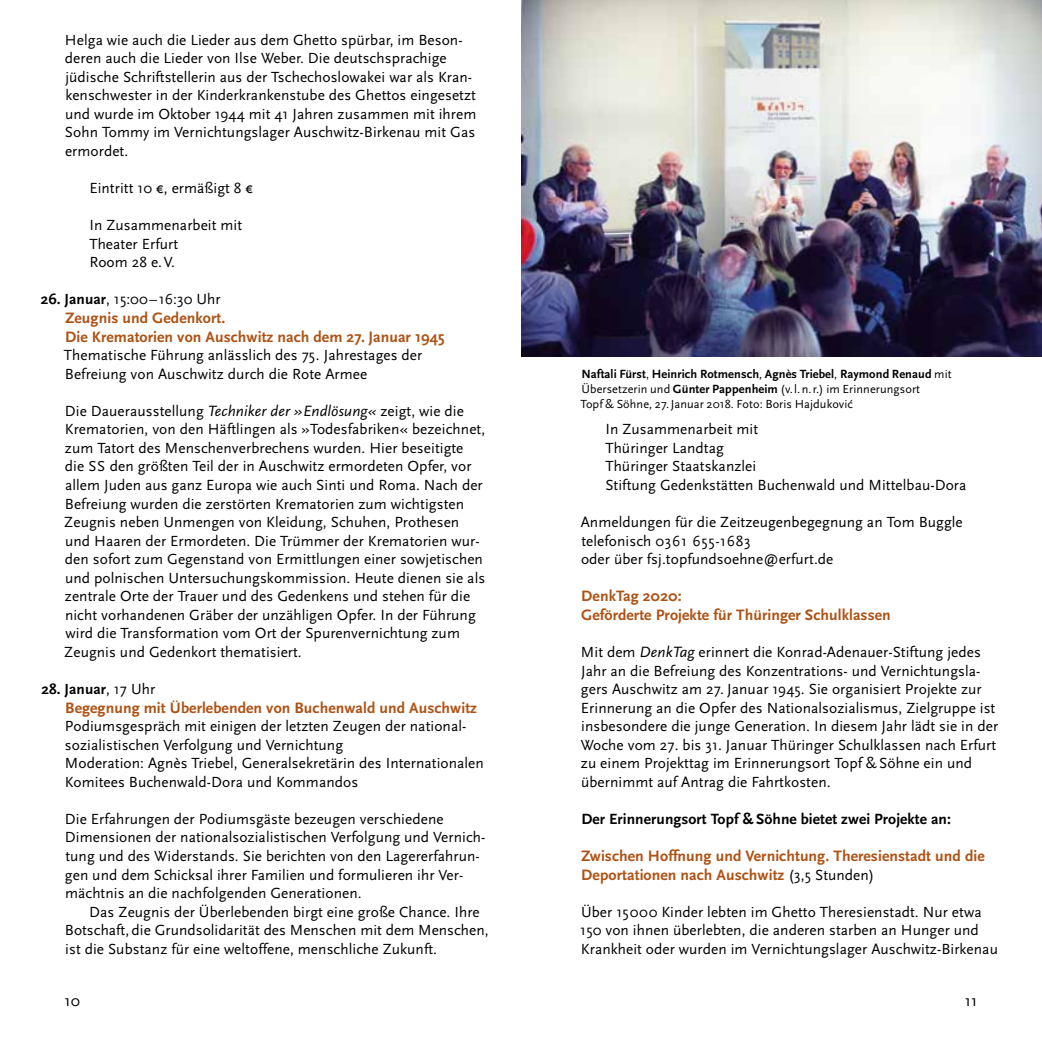
<style>
.page{position:relative;width:1042px;height:1042px;background:#fff}
.page>*{position:absolute;margin:0;border:0;box-sizing:border-box;transform-origin:0 0}
.t1{font:16.1px "Scala Sans Pro";color:#000}
.t2{font:700 15.75px/18.6px "Scala Sans Pro";letter-spacing:.005em;color:#ad5214}
.t3{font:700 15.58px "Scala Sans Pro";letter-spacing:.005em;color:#000}
.t4{font:15.4px/18.6px "Scala Sans Pro";letter-spacing:.005em;color:#000}
.t5{font:700 15.4px "Scala Sans Pro";letter-spacing:.005em;color:#000}
.t6{font:700 12.42px "Scala Sans Pro";letter-spacing:.01em;color:#000}
.t7{font:12.25px/14.9px "Scala Sans Pro";letter-spacing:.005em;color:#000}
.s1{font-weight:700}
.s2{font-style:italic;font-size:15.58px}
.s3{font-size:15.05px}
.s4{font-weight:400}
.s5{font-weight:400;font-size:12.25px}
.s6{font-weight:700;font-size:12.42px}
.s7{font-weight:400;font-size:15.4px;color:#000}
</style>
<div class="page">
<img style="left:521px;top:0;width:521px;height:356px">
<p class="t4" style="left:65px;top:30px;width:413px">Helga wie auch die Lieder aus dem Ghetto spürbar, im Beson&shy;deren auch die Lieder von Ilse Weber. Die deutschsprachige jüdische Schriftstellerin aus der Tschechoslowakei war als Kran&shy;kenschwester in der Kinderkrankenstube des Ghettos eingesetzt und wurde im Oktober 1944 mit 41 Jahren zusammen mit ihrem Sohn Tommy im Vernichtungslager Auschwitz-Birkenau mit Gas ermordet.</p>
<p class="t4" style="left:89px;top:179px;width:165px">Eintritt 10 €, ermäßigt 8 €</p>
<p class="t4" style="left:89px;top:216px;width:154px">In Zusammenarbeit mit<br>Theater Erfurt<br>Room 28 e.V.</p>
<p class="t4" style="left:41px;top:290px;width:181px"><span class="s1">26. Januar</span>, 15:00–16:30 Uhr</p>
<p class="t2" style="left:65px;top:309px;width:381px">Zeugnis und Gedenkort.<br>Die Krematorien von Auschwitz nach dem 27. Januar 1945</p>
<p class="t4" style="left:64px;top:346px;width:360px">Thematische Führung anlässlich des 75. Jahrestages der<br>Befreiung von Auschwitz durch die Rote Armee</p>
<p class="t4" style="left:64px;top:401px;width:422px">Die Dauerausstellung <span class="s2">Techniker der »Endlösung«</span> zeigt, wie die Krematorien, von den Häftlingen als »Todesfabriken« bezeichnet, zum Tatort des Menschenverbrechens wurden. Hier beseitigte die <span class="s3">SS</span> den größten Teil der in Auschwitz ermordeten Opfer, vor allem Juden aus ganz Europa wie auch Sinti und Roma. Nach der Befreiung wurden die zerstörten Krematorien zum wichtigsten Zeugnis neben Unmengen von Kleidung, Schuhen, Prothesen und Haaren der Ermordeten. Die Trümmer der Krematorien wur&shy;den sofort zum Gegenstand von Ermittlungen einer sowjetischen und polnischen Untersuchungskommission. Heute dienen sie als zentrale Orte der Trauer und des Gedenkens und stehen für die nicht vorhandenen Gräber der unzähligen Opfer. In der Führung wird die Transformation vom Ort der Spurenvernichtung zum Zeugnis und Gedenkort thematisiert.</p>
<p class="t5" style="left:41px;top:680px;width:115px">28. Januar<span class="s4">, 17 Uhr</span></p>
<p class="t2" style="left:65px;top:698px;width:413px">Begegnung mit Überlebenden von Buchenwald und Auschwitz</p>
<p class="t4" style="left:65px;top:717px;width:420px">Podiumsgespräch mit einigen der letzten Zeugen der national&shy;sozialistischen Verfolgung und Vernichtung<br>Moderation: Agnès Triebel, Generalsekretärin des Internationalen Komitees Buchenwald-Dora und Kommandos</p>
<p class="t4" style="left:65px;top:809px;width:422px">Die Erfahrungen der Podiumsgäste bezeugen verschiedene Dimensionen der nationalsozialistischen Verfolgung und Vernich&shy;tung und des Widerstands. Sie berichten von den Lagererfahrun&shy;gen und dem Schicksal ihrer Familien und formulieren ihr Ver&shy;mächtnis an die nachfolgenden Generationen.</p>
<p class="t4" style="left:65px;top:902px;width:425px;text-indent:24px">Das Zeugnis der Überlebenden birgt eine große Chance. Ihre<br>Botschaft, die Grundsolidarität des Menschen mit dem Menschen, ist die Substanz für eine weltoffene, menschliche Zukunft.</p>
<p class="t6" style="left:581px;top:366px;width:372px">Naftali Fürst<span class="s5">,</span> Heinrich Rotmensch<span class="s5">,</span> Agnès Triebel<span class="s5">,</span> Raymond Renaud <span class="s5">mit</span></p>
<p class="t7" style="left:580px;top:381px;width:341px">Übersetzerin und <span class="s6">Günter Pappenheim</span> (v. l. n. r.) im Erinnerungsort<br>Topf &amp; Söhne, 27. Januar 2018. Foto: Boris Hajduković</p>
<p class="t4" style="left:605px;top:420px;width:363px">In Zusammenarbeit mit<br>Thüringer Landtag<br>Thüringer Staatskanzlei<br>Stiftung Gedenkstätten Buchenwald und Mittelbau-Dora</p>
<p class="t4" style="left:581px;top:513px;width:383px">Anmeldungen für die Zeitzeugenbegegnung an Tom Buggle telefonisch 0361 655-1683<br>oder über fsj.topfundsoehne@erfurt.de</p>
<p class="t2" style="left:581px;top:587px;width:311px">DenkTag 2020:<br>Geförderte Projekte für Thüringer Schulklassen</p>
<p class="t4" style="left:581px;top:642px;width:419px">Mit dem <span class="s2">DenkTag</span> erinnert die Konrad-Adenauer-Stiftung jedes Jahr an die Befreiung des Konzentrations- und Vernichtungsla&shy;gers Auschwitz am 27. Januar 1945. Sie organisiert Projekte zur Erinnerung an die Opfer des Nationalsozialismus, Zielgruppe ist insbesondere die junge Generation. In diesem Jahr lädt sie in der Woche vom 27. bis 31. Januar Thüringer Schulklassen nach Erfurt zu einem Projekttag im Erinnerungsort Topf &amp; Söhne ein und übernimmt auf Antrag die Fahrtkosten.</p>
<p class="t3" style="left:581px;top:810px;width:371px">Der Erinnerungsort Topf &amp; Söhne bietet zwei Projekte an:</p>
<p class="t2" style="left:581px;top:846px;width:405px">Zwischen Hoffnung und Vernichtung. Theresienstadt und die<br>Deportationen nach Auschwitz <span class="s7">(3,5 Stunden)</span></p>
<p class="t4" style="left:580px;top:902px;width:419px">Über 15000 Kinder lebten im Ghetto Theresienstadt. Nur etwa<br>150 von ihnen überlebten, die anderen starben an Hunger und<br>Krankheit oder wurden im Vernichtungslager Auschwitz-Birkenau</p>
<p class="t1" style="left:64px;top:991px;width:17px">10</p>
<p class="t1" style="left:965px;top:991px;width:14px">11</p>
</div>
